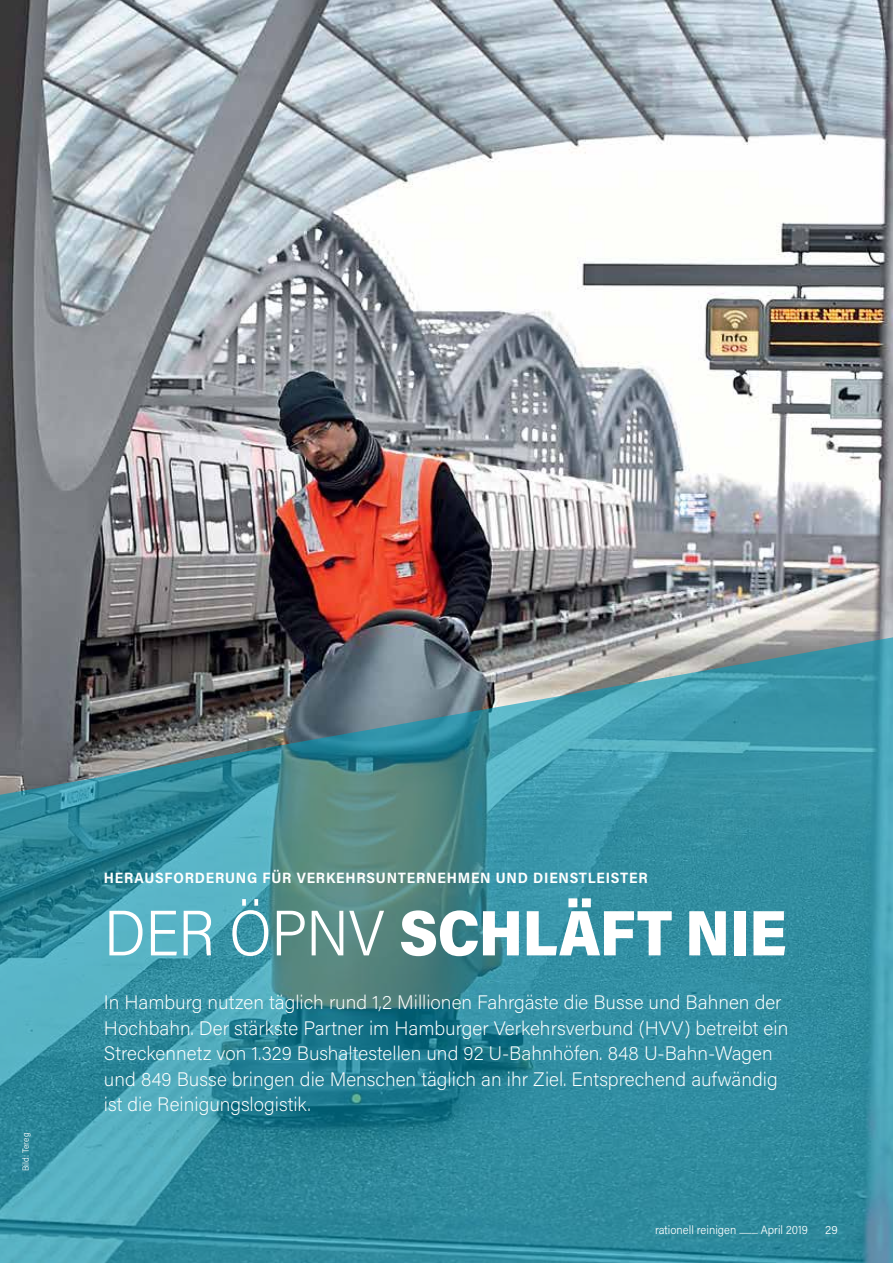
<style>
.page{position:relative;width:893px;height:1263px;background:#fff}
.page>*{position:absolute;margin:0;border:0;box-sizing:border-box;transform-origin:0 0}
.t1{font:900 64.5px "Acumin Pro Semi Cond";letter-spacing:-.005em;color:#fff}
.t2{font:200 19.5px/25.5px "Acumin Pro";color:#fff}
.t3{font:700 15px "Acumin Pro Semi Cond";letter-spacing:.05em;color:#fff}
.t4{font:300 12px "Acumin Pro Semi Cond";color:#fff}
.t5{font:300 12px "Acumin Pro";color:#fff}
.t6{font:300 9px "Acumin Pro Semi Cond";color:#fff}
.s1{font-weight:300}
</style>
<div class="page">
<img style="left:0;top:0;width:893px;height:635px">
<svg style="left:0;top:635px;width:893px;height:628px;background:#3f8b9a"></svg>
<p class="t6" style="left:19px;top:1171px;width:40px;rotate:-90deg">Bild: Tereg</p>
<p class="t3" style="left:104px;top:867px;width:545px">HERAUSFORDERUNG FÜR VERKEHRSUNTERNEHMEN UND DIENSTLEISTER</p>
<h1 class="t1" style="left:104px;top:888px;width:684px"><span class="s1">Der ÖPNV</span> SCHLÄFT NIE</h1>
<p class="t2" style="left:104px;top:989px;width:686px">In Hamburg nutzen täglich rund 1,2 Millionen Fahrgäste die Busse und Bahnen der Hochbahn. Der stärkste Partner im Hamburger Verkehrsverbund (HVV) betreibt ein Streckennetz von 1.329 Bushaltestellen und 92 U-Bahnhöfen. 848 U-Bahn-Wagen und 849 Busse bringen die Menschen täglich an ihr Ziel. Entsprechend aufwändig ist die Reinigungslogistik.</p>
<p class="t4" style="left:655px;top:1221px;width:154px">rationell reinigen ___ April 2019</p>
<p class="t5" style="left:825px;top:1221px;width:14px">29</p>
</div>
